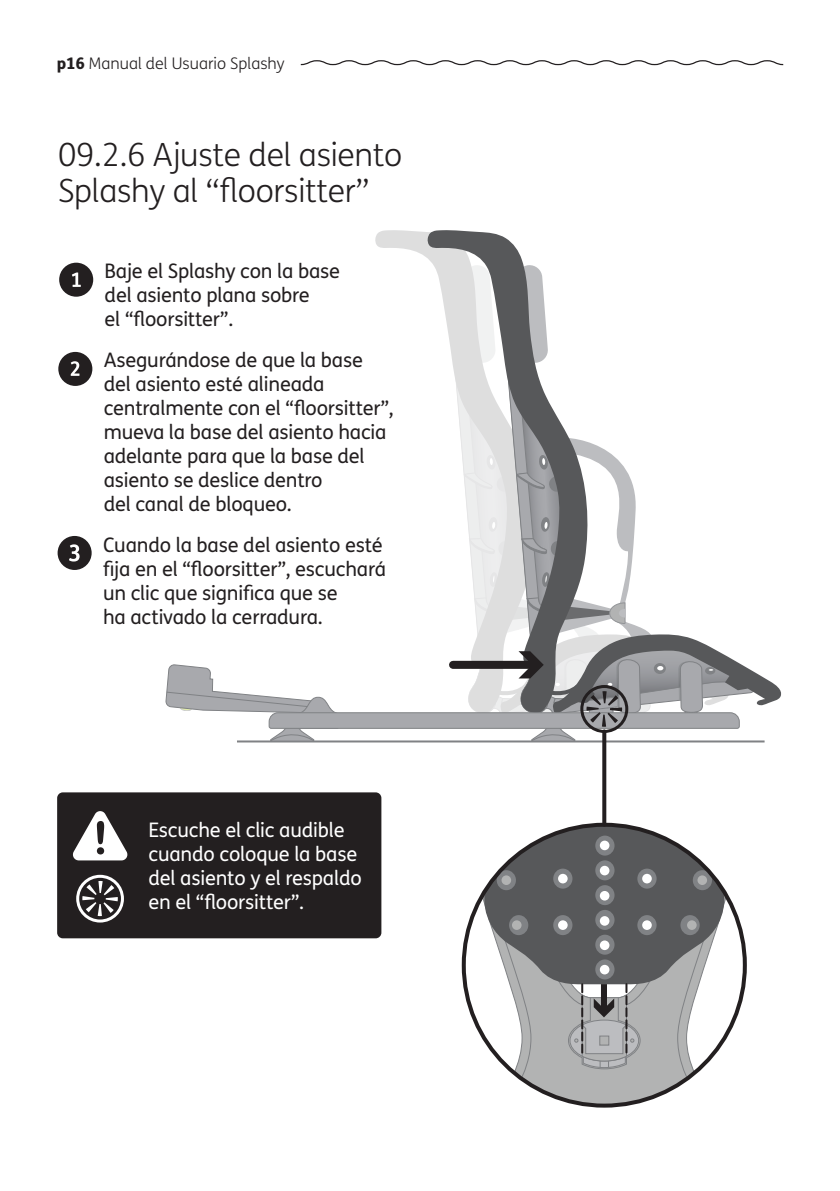
<style>
.page{position:relative;width:840px;height:1191px;background:#fff}
.page>*{position:absolute;margin:0;border:0;box-sizing:border-box;transform-origin:0 0}
.t1{font:300 32px/36px "FS Me";letter-spacing:-.01em;color:#231f20}
.t2{font:20px/24px "FS Me";letter-spacing:-.01em;color:#231f20}
.t3{font:20px/24px "FS Me";letter-spacing:-.01em;color:#fff}
.t4{font:300 16px "FS Me";color:#231f20}
.s1{font-weight:800}
</style>
<div class="page">
<svg style="left:300px;top:60px;width:482px;height:5px"></svg>
<svg style="left:375px;top:230px;width:52px;height:28px"></svg>
<svg style="left:427px;top:230px;width:97px;height:35px;fill:#57585a"></svg>
<svg style="left:469px;top:886px;width:270px;height:219px"></svg>
<svg style="left:484px;top:827px;width:239px;height:242px"></svg>
<svg style="left:165px;top:265px;width:617px;height:539px"></svg>
<div style="left:585px;top:690px;width:37px;height:37px;border:12px dashed #231f20;border-radius:50%"></div>
<div style="left:580px;top:685px;width:48px;height:48px;border:3px solid #231f20;border-radius:50%"></div>
<svg style="left:602px;top:731px;width:4px;height:91px"></svg>
<div style="left:59px;top:263px;width:34px;height:34px;background:#231f20;border-radius:50%"></div>
<svg style="left:72px;top:272px;width:9px;height:15px"></svg>
<div style="left:58px;top:352px;width:34px;height:34px;background:#231f20;border-radius:50%"></div>
<svg style="left:71px;top:361px;width:8px;height:15px"></svg>
<div style="left:58px;top:536px;width:34px;height:34px;background:#231f20;border-radius:50%"></div>
<svg style="left:69px;top:544px;width:11px;height:17px"></svg>
<div style="left:57px;top:792px;width:324px;height:146px;background:#231f20;border-radius:6px"></div>
<svg style="left:73px;top:811px;width:55px;height:49px"></svg>
<svg style="left:76px;top:874px;width:48px;height:48px"></svg>
<p class="t4" style="left:57px;top:52px;width:229px"><span class="s1">p16</span> Manual del Usuario Splashy</p>
<h1 class="t1" style="left:58px;top:136px;width:345px">09.2.6 Ajuste del asiento<br>Splashy al “floorsitter”</h1>
<p class="t2" style="left:104px;top:259px;width:237px">Baje el Splashy con la base del asiento plana sobre<br>el “floorsitter”.</p>
<p class="t2" style="left:104px;top:348px;width:291px">Asegurándose de que la base del asiento esté alineada centralmente con el “floorsitter”, mueva la base del asiento hacia adelante para que la base del asiento se deslice dentro<br>del canal de bloqueo.</p>
<p class="t2" style="left:103px;top:533px;width:284px">Cuando la base del asiento esté fija en el “floorsitter”, escuchará un clic que significa que se<br>ha activado la cerradura.</p>
<p class="t3" style="left:148px;top:817px;width:215px">Escuche el clic audible cuando coloque la base del asiento y el respaldo en el “floorsitter”.</p>
</div>
